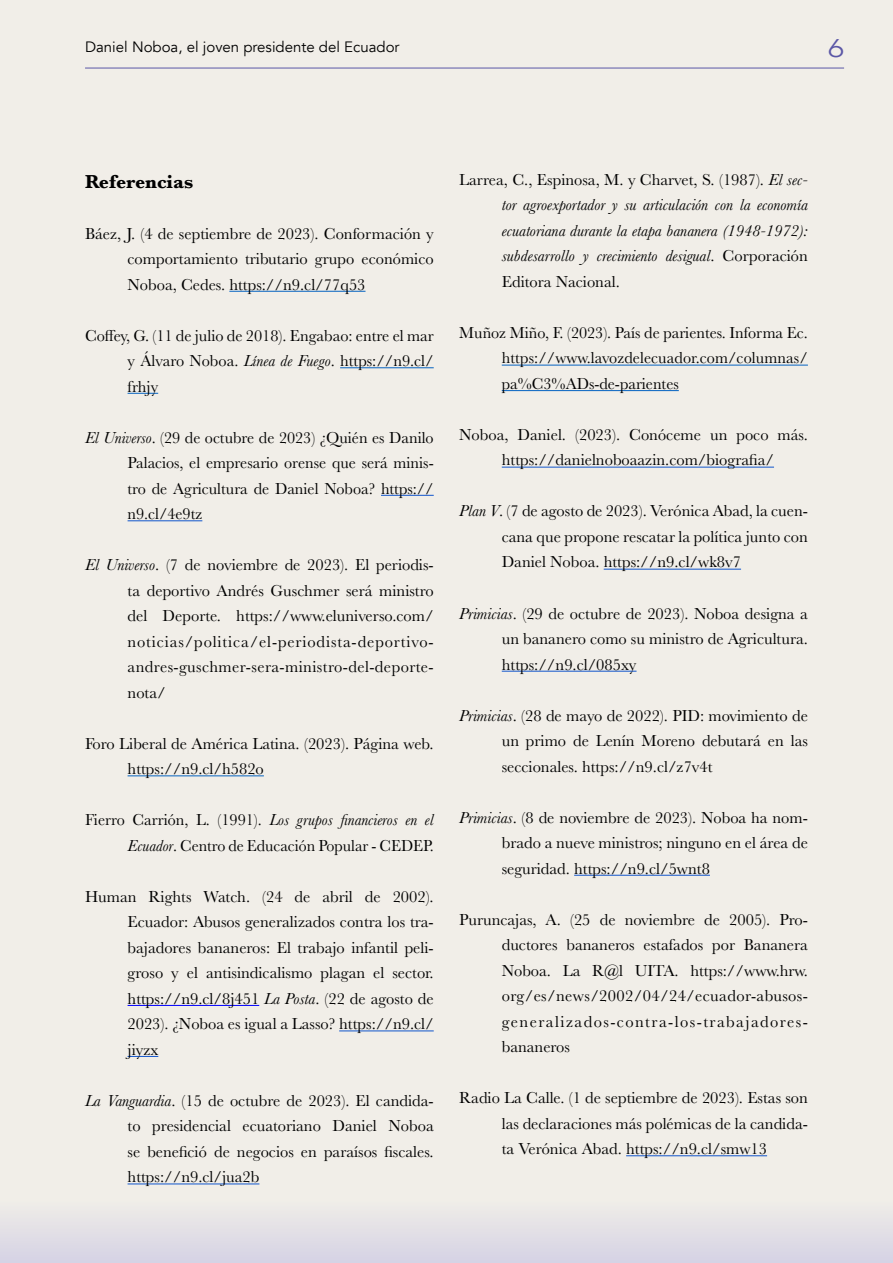
<style>
.page{position:relative;width:893px;height:1263px;background:#f1eee8}
.page>*{position:absolute;margin:0;border:0;box-sizing:border-box;transform-origin:0 0}
.t1{font:300 25.5px "Avenir";color:#5b57a6;scale:1.2 1}
.t2{font:700 19.5px "Baskerville";color:#000}
.t3{font:16.5px/25.5px "Baskerville";color:#000;text-align:justify}
.t4{font:italic 16.5px/25.5px "Baskerville";color:#000;text-align:justify}
.t5{font:15px "Avenir";color:#000}
.s1{font-style:italic}
.s2{font-style:normal}
</style>
<div class="page">
<hr style="left:85px;top:68px;width:759px;height:1px;background:#5b57a6">
<div style="left:0;top:1200px;width:893px;height:63px;background:linear-gradient(to right,#e3e0e6,#e3e0e6)"></div>
<hr style="left:229px;top:291px;width:136px;height:1px;background:#0563c1">
<hr style="left:340px;top:367px;width:94px;height:1px;background:#0563c1">
<hr style="left:128px;top:393px;width:30px;height:1px;background:#0563c1">
<hr style="left:381px;top:495px;width:53px;height:1px;background:#15c">
<hr style="left:128px;top:520px;width:74px;height:1px;background:#15c">
<hr style="left:128px;top:775px;width:136px;height:1px;background:#0563c1">
<hr style="left:128px;top:1005px;width:131px;height:1px;background:#00f">
<hr style="left:339px;top:1030px;width:95px;height:1px;background:#15c">
<hr style="left:128px;top:1056px;width:30px;height:1px;background:#15c">
<hr style="left:128px;top:1183px;width:131px;height:1px;background:#15c">
<hr style="left:502px;top:365px;width:306px;height:1px;background:#0563c1">
<hr style="left:502px;top:390px;width:177px;height:1px;background:#0563c1">
<hr style="left:502px;top:467px;width:272px;height:1px;background:#15c">
<hr style="left:604px;top:569px;width:137px;height:1px;background:#15c">
<hr style="left:502px;top:671px;width:134px;height:1px;background:#15c">
<hr style="left:574px;top:875px;width:136px;height:1px;background:#15c">
<hr style="left:626px;top:1155px;width:141px;height:1px;background:#15c">
<p class="t5" style="left:85px;top:38px;width:316px">Daniel Noboa, el joven presidente del Ecuador</p>
<h1 class="t1" style="left:828px;top:34px;width:15px">6</h1>
<p class="t2" style="left:85px;top:168px;width:110px">Referencias</p>
<p class="t3" style="left:128px;top:221px;width:308px;text-indent:-43px">Báez, J. (4 de septiembre de 2023). Conformación y comportamiento tributario grupo económico Noboa, Cedes. https://n9.cl/77q53</p>
<p class="t3" style="left:128px;top:323px;width:308px;text-indent:-43px">Coffey, G. (11 de julio de 2018). Engabao: entre el mar y Álvaro Noboa. <span class="s1">Línea de Fuego</span>. https://n9.cl/ frhjy</p>
<p class="t3" style="left:128px;top:425px;width:308px;text-indent:-43px"><span class="s1">El Universo</span>. (29 de octubre de 2023) ¿Quién es Danilo Palacios, el empresario orense que será minis&shy;tro de Agricultura de Daniel Noboa? https:// n9.cl/4e9tz</p>
<p class="t3" style="left:128px;top:552px;width:308px;text-indent:-43px"><span class="s1">El Universo</span>. (7 de noviembre de 2023). El periodis&shy;ta deportivo Andrés Guschmer será ministro del Deporte. https://www.eluniverso.com/ noticias/politica/el-periodista-deportivo&shy;andres-guschmer-sera-ministro-del-deporte&shy;nota/</p>
<p class="t3" style="left:128px;top:731px;width:308px;text-indent:-43px">Foro Liberal de América Latina. (2023). Página web. https://n9.cl/h582o</p>
<p class="t3" style="left:85px;top:807px;width:350px;text-align:right">Fierro Carrión, L. (1991). <span class="s1">Los grupos financieros en el<br>Ecuador</span>. Centro de Educación Popular - CEDEP.</p>
<p class="t3" style="left:128px;top:884px;width:308px;text-indent:-43px">Human Rights Watch. (24 de abril de 2002).<br>Ecuador: Abusos generalizados contra los tra&shy;bajadores bananeros: El trabajo infantil peli&shy;groso y el antisindicalismo plagan el sector. https://n9.cl/8j451 <span class="s1">La Posta</span>. (22 de agosto de 2023). ¿Noboa es igual a Lasso? https://n9.cl/ jiyzx</p>
<p class="t3" style="left:128px;top:1088px;width:308px;text-indent:-43px"><span class="s1">La Vanguardia</span>. (15 de octubre de 2023). El candida&shy;to presidencial ecuatoriano Daniel Noboa se benefició de negocios en paraísos fiscales. https://n9.cl/jua2b</p>
<p class="t4" style="left:502px;top:167px;width:308px;text-indent:-43px"><span class="s2">Larrea, C., Espinosa, M. y Charvet, S. (1987).</span> El sec&shy;tor agroexportador y su articulación con la economía ecuatoriana durante la etapa bananera (1948-1972): subdesarrollo y crecimiento desigual<span class="s2">. Corporación Editora Nacional.</span></p>
<p class="t3" style="left:502px;top:320px;width:308px;text-indent:-43px">Muñoz Miño, F. (2023). País de parientes. Informa Ec. https://www.lavozdelecuador.com/columnas/ pa%C3%ADs-de-parientes</p>
<p class="t3" style="left:459px;top:422px;width:350px;text-align:center">Noboa, Daniel. (2023). Conóceme un poco más. https://danielnoboaazin.com/biografia/</p>
<p class="t3" style="left:502px;top:499px;width:308px;text-indent:-43px"><span class="s1">Plan V</span>. (7 de agosto de 2023). Verónica Abad, la cuen&shy;cana que propone rescatar la política junto con Daniel Noboa. https://n9.cl/wk8v7</p>
<p class="t3" style="left:502px;top:601px;width:308px;text-indent:-43px"><span class="s1">Primicias</span>. (29 de octubre de 2023). Noboa designa a un bananero como su ministro de Agricultura. https://n9.cl/085xy</p>
<p class="t3" style="left:502px;top:703px;width:308px;text-indent:-43px"><span class="s1">Primicias</span>. (28 de mayo de 2022). PID: movimiento de un primo de Lenín Moreno debutará en las seccionales. https://n9.cl/z7v4t</p>
<p class="t3" style="left:502px;top:805px;width:308px;text-indent:-43px"><span class="s1">Primicias</span>. (8 de noviembre de 2023). Noboa ha nom&shy;brado a nueve ministros; ninguno en el área de seguridad. https://n9.cl/5wnt8</p>
<p class="t3" style="left:502px;top:907px;width:308px;text-indent:-43px">Puruncajas, A. (25 de noviembre de 2005). Pro&shy;ductores bananeros estafados por Bananera Noboa. La R@l UITA. https://www.hrw. org/es/news/2002/04/24/ecuador-abusos&shy;generalizados-contra-los-trabajadores&shy;bananeros</p>
<p class="t3" style="left:502px;top:1085px;width:308px;text-indent:-43px">Radio La Calle. (1 de septiembre de 2023). Estas son las declaraciones más polémicas de la candida&shy;ta Verónica Abad. https://n9.cl/smw13</p>
</div>
